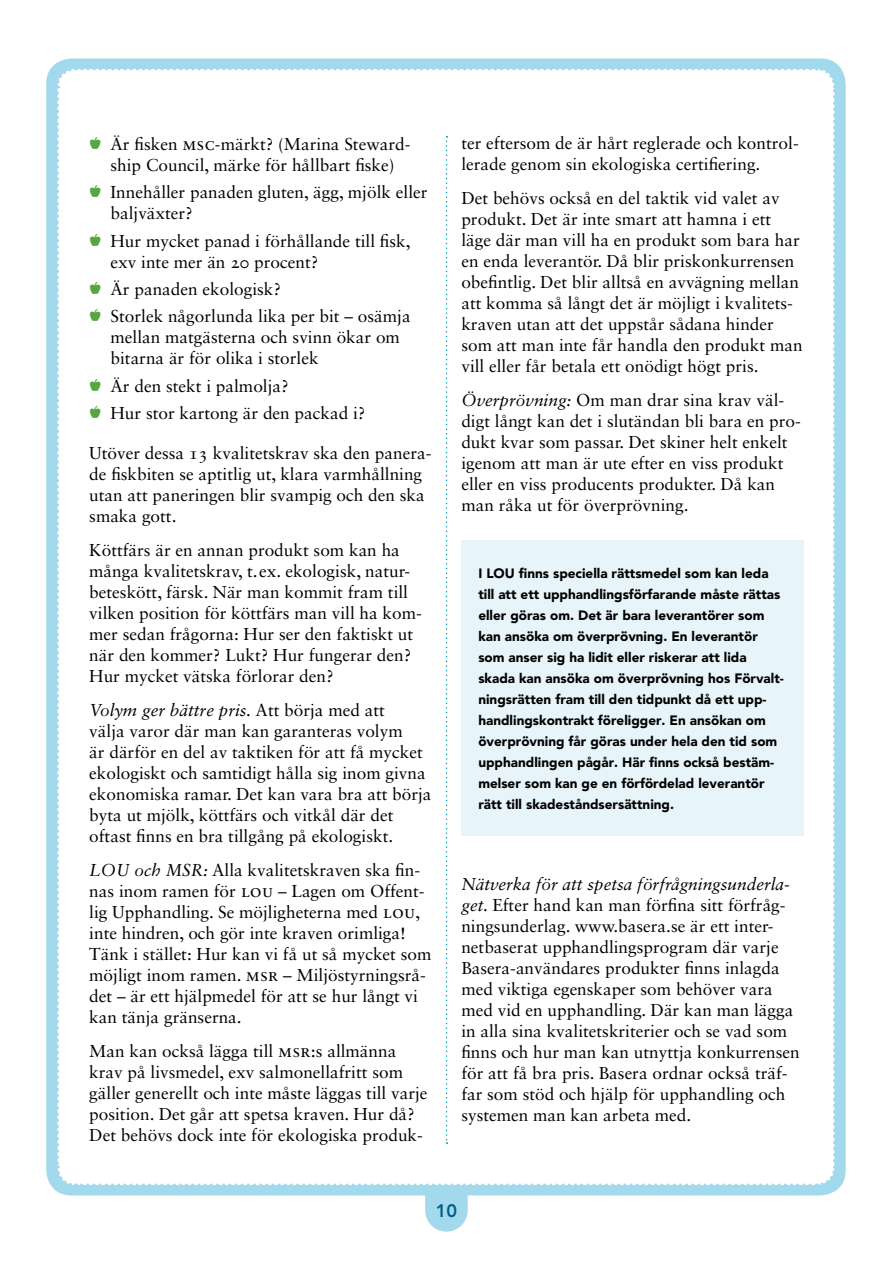
<style>
.page{position:relative;width:893px;height:1263px;background:#fff}
.page>*{position:absolute;margin:0;border:0;box-sizing:border-box;transform-origin:0 0}
.t1{font:800 18px "Avenir";color:#005f84}
.t2{font:17.25px/21px "Sabon LT Std";color:#000}
.t3{font:900 13.5px/21px "Avenir";color:#000}
.s1{font-family:"Efon";color:#57a741}
.s2{font-family:"Sabon Roman SC";font-size:18px}
.s3{font-style:italic}
</style>
<div class="page">
<div style="left:46px;top:58px;width:800px;height:1137px;background:#a3d9ec;border-radius:26px"></div>
<div style="left:54px;top:69px;width:783px;height:1162px;background:#fff"></div>
<div style="left:461px;top:540px;width:343px;height:296px;background:#e7f4f9"></div>
<p class="t2" style="left:89px;top:133px;width:323px;text-align:center"><span class="s1">(</span> Är fisken <span class="s2">msc</span>-märkt? (Marina Steward&shy;ship Council, märke för hållbart fiske)</p>
<p class="t2" style="left:111px;top:182px;width:318px;text-indent:-21px"><span class="s1">(</span> Innehåller panaden gluten, ägg, mjölk eller baljväxter?</p>
<p class="t2" style="left:111px;top:230px;width:302px;text-indent:-21px"><span class="s1">(</span> Hur mycket panad i förhållande till fisk, exv inte mer än 20 procent?</p>
<p class="t2" style="left:89px;top:275px;width:323px;line-height:27.5px"><span class="s1">(</span> Är panaden ekologisk?<br><span class="s1">(</span> Storlek någorlunda lika per bit – osämja</p>
<p class="t2" style="left:111px;top:327px;width:291px">mellan matgästerna och svinn ökar om bitarna är för olika i storlek</p>
<p class="t2" style="left:89px;top:372px;width:278px;line-height:27.5px"><span class="s1">(</span> Är den stekt i palmolja?<br><span class="s1">(</span> Hur stor kartong är den packad i?</p>
<p class="t2" style="left:89px;top:443px;width:344px">Utöver dessa 13 kvalitetskrav ska den panera&shy;de fiskbiten se aptitlig ut, klara varmhållning utan att paneringen blir svampig och den ska smaka gott.</p>
<p class="t2" style="left:89px;top:539px;width:334px">Köttfärs är en annan produkt som kan ha många kvalitetskrav, t.ex. ekologisk, natur&shy;beteskött, färsk. När man kommit fram till vilken position för köttfärs man vill ha kom&shy;mer sedan frågorna: Hur ser den faktiskt ut när den kommer? Lukt? Hur fungerar den?<br>Hur mycket vätska förlorar den?</p>
<p class="t2" style="left:89px;top:699px;width:344px"><span class="s3">Volym ger bättre pris.</span> Att börja med att<br>välja varor där man kan garanteras volym<br>är därför en del av taktiken för att få mycket ekologiskt och samtidigt hålla sig inom givna ekonomiska ramar. Det kan vara bra att börja byta ut mjölk, köttfärs och vitkål där det oftast finns en bra tillgång på ekologiskt.</p>
<p class="t2" style="left:89px;top:859px;width:344px"><span class="s3">LOU och MSR:</span> Alla kvalitetskraven ska fin&shy;nas inom ramen för <span class="s2">lou</span> – Lagen om Offent&shy;lig Upphandling. Se möjligheterna med <span class="s2">lou</span>, inte hindren, och gör inte kraven orimliga!<br>Tänk i stället: Hur kan vi få ut så mycket som möjligt inom ramen. <span class="s2">msr</span> – Miljöstyrningsrå&shy;det – är ett hjälpmedel för att se hur långt vi kan tänja gränserna.</p>
<p class="t2" style="left:89px;top:1040px;width:340px">Man kan också lägga till <span class="s2">msr:</span>s allmänna krav på livsmedel, exv salmonellafritt som gäller generellt och inte måste läggas till varje position. Det går att spetsa kraven. Hur då?<br>Det behövs dock inte för ekologiska produk-</p>
<p class="t2" style="left:461px;top:133px;width:339px">ter eftersom de är hårt reglerade och kontrol&shy;lerade genom sin ekologiska certifiering.</p>
<p class="t2" style="left:461px;top:187px;width:343px">Det behövs också en del taktik vid valet av produkt. Det är inte smart att hamna i ett läge där man vill ha en produkt som bara har en enda leverantör. Då blir priskonkurrensen obefintlig. Det blir alltså en avvägning mellan att komma så långt det är möjligt i kvalitets&shy;kraven utan att det uppstår sådana hinder som att man inte får handla den produkt man vill eller får betala ett onödigt högt pris.</p>
<p class="t2" style="left:461px;top:389px;width:341px"><span class="s3">Överprövning:</span> Om man drar sina krav väl&shy;digt långt kan det i slutändan bli bara en pro&shy;dukt kvar som passar. Det skiner helt enkelt igenom att man är ute efter en viss produkt eller en viss producents produkter. Då kan man råka ut för överprövning.</p>
<p class="t3" style="left:478px;top:563px;width:307px">I LOU finns speciella rättsmedel som kan leda till att ett upphandlingsförfarande måste rättas eller göras om. Det är bara leverantörer som kan ansöka om överprövning. En leverantör som anser sig ha lidit eller riskerar att lida skada kan ansöka om överprövning hos Förvalt&shy;ningsrätten fram till den tidpunkt då ett upp&shy;handlingskontrakt föreligger. En ansökan om överprövning får göras under hela den tid som upphandlingen pågår. Här finns också bestäm&shy;melser som kan ge en förfördelad leverantör rätt till skadeståndsersättning.</p>
<p class="t2" style="left:461px;top:873px;width:340px"><span class="s3">Nätverka för att spetsa förfrågningsunderla&shy;get.</span> Efter hand kan man förfina sitt förfråg&shy;ningsunderlag. www.basera.se är ett inter&shy;netbaserat upphandlingsprogram där varje Basera-användares produkter finns inlagda med viktiga egenskaper som behöver vara med vid en upphandling. Där kan man lägga in alla sina kvalitetskriterier och se vad som finns och hur man kan utnyttja konkurrensen för att få bra pris. Basera ordnar också träf&shy;far som stöd och hjälp för upphandling och systemen man kan arbeta med.</p>
<p class="t1" style="left:436px;top:1200px;width:23px">10</p>
</div>
